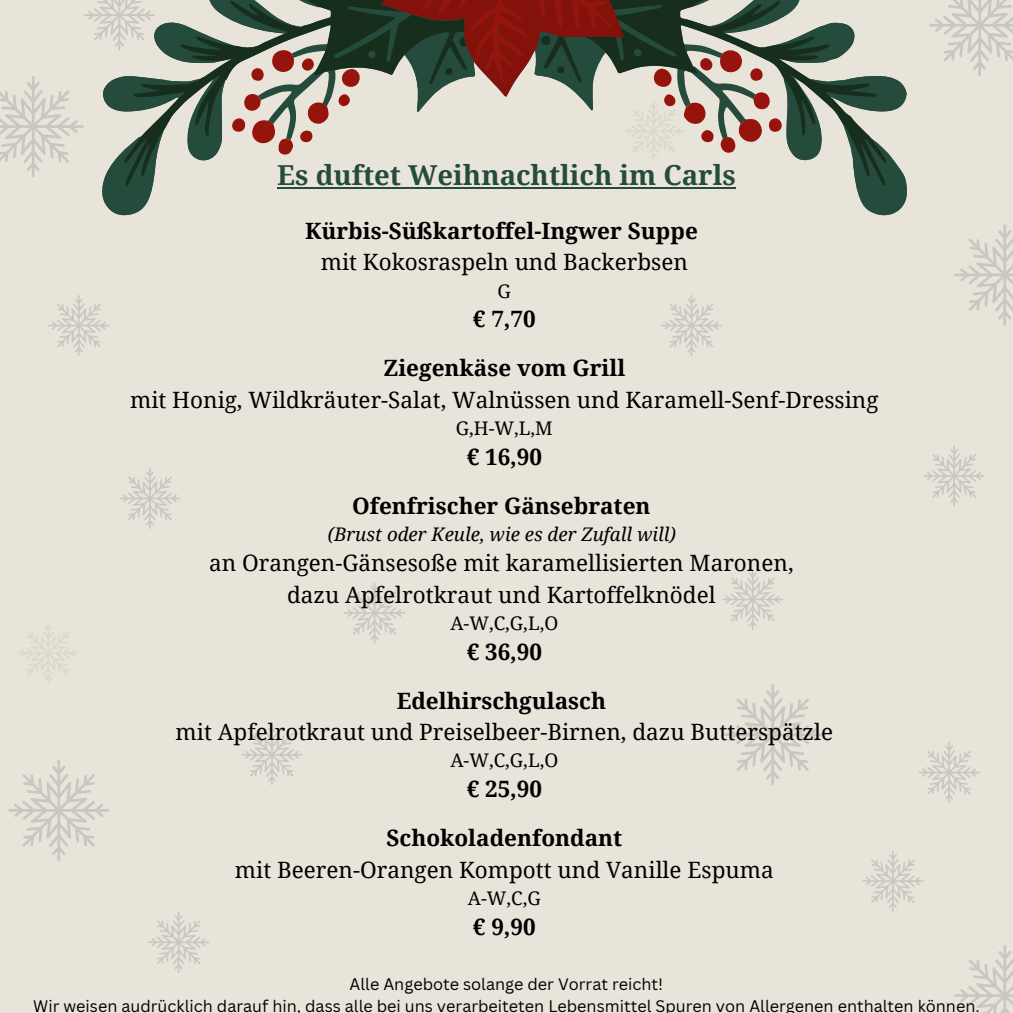
<style>
.page{position:relative;width:1013px;height:1013px;background:#fff}
.page>*{position:absolute;margin:0;border:0;box-sizing:border-box;transform-origin:0 0}
.t1{font:700 27.5px "Noto Serif";color:#254b3d}
.t2{font:22.5px/31.5px "Noto Serif";color:#000;text-align:center}
.t3{font:700 22.5px/31.5px "Noto Serif";color:#000;text-align:center}
.t4{font:18.75px "Noto Serif";color:#000}
.t5{font:italic 18.75px "Noto Serif";color:#000}
.t6{font:16.25px "Canva Sans";color:#000}
.s1{font-weight:400}
.s2{font-weight:700}
</style>
<div class="page">
<div style="left:0;top:0;width:1012px;height:1012px;background:#e9e4da"></div>
<svg style="left:102px;top:76px;width:805px;height:140px"></svg>
<svg style="left:124px;top:0;width:762px;height:186px"></svg>
<hr style="left:277px;top:187px;width:458px;height:2px;background:#254b3d">
<svg style="left:18px;top:623px;width:61px;height:61px"></svg>
<svg style="left:954px;top:945px;width:58px;height:67px"></svg>
<svg style="left:0;top:76px;width:84px;height:101px"></svg>
<svg style="left:954px;top:224px;width:58px;height:101px"></svg>
<svg style="left:8px;top:760px;width:101px;height:101px"></svg>
<svg style="left:722px;top:684px;width:101px;height:101px"></svg>
<svg style="left:929px;top:0;width:83px;height:76px"></svg>
<svg style="left:84px;top:0;width:71px;height:51px"></svg>
<svg style="left:924px;top:445px;width:60px;height:61px"></svg>
<svg style="left:722px;top:569px;width:61px;height:61px"></svg>
<svg style="left:862px;top:851px;width:61px;height:60px"></svg>
<svg style="left:241px;top:724px;width:61px;height:61px"></svg>
<svg style="left:380px;top:0;width:304px;height:162px"></svg>
<svg style="left:918px;top:742px;width:61px;height:61px"></svg>
<svg style="left:661px;top:295px;width:61px;height:61px"></svg>
<svg style="left:48px;top:295px;width:61px;height:61px"></svg>
<svg style="left:344px;top:582px;width:61px;height:61px"></svg>
<svg style="left:119px;top:468px;width:61px;height:61px"></svg>
<svg style="left:148px;top:912px;width:61px;height:60px"></svg>
<p class="t1" style="left:277px;top:156px;width:460px">Es duftet Weihnachtlich im Carls</p>
<p class="t3" style="left:305px;top:214px;width:394px">Kürbis-Süßkartoffel-Ingwer Suppe <span class="s1">mit Kokosraspeln und Backerbsen</span></p>
<p class="t4" style="left:497px;top:277px;width:15px">G</p>
<p class="t3" style="left:473px;top:303px;width:64px">€ 7,70</p>
<h1 class="t2" style="left:130px;top:352px;width:750px"><span class="s2">Ziegenkäse vom Grill<br></span>mit Honig, Wildkräuter-Salat, Walnüssen und Karamell-Senf-Dressing</h1>
<h1 class="t4" style="left:456px;top:415px;width:98px">G,H-W,L,M</h1>
<h1 class="t3" style="left:466px;top:440px;width:77px">€ 16,90</h1>
<p class="t3" style="left:352px;top:489px;width:300px">Ofenfrischer Gänsebraten</p>
<p class="t5" style="left:328px;top:521px;width:350px">(Brust oder Keule, wie es der Zufall will)</p>
<p class="t2" style="left:209px;top:546px;width:586px">an Orangen-Gänsesoße mit karamellisierten Maronen, dazu Apfelrotkraut und Kartoffelknödel</p>
<p class="t4" style="left:450px;top:610px;width:109px">A-W,C,G,L,O</p>
<p class="t3" style="left:466px;top:635px;width:77px">€ 36,90</p>
<h2 class="t2" style="left:175px;top:684px;width:659px"><span class="s2">Edelhirschgulasch<br></span>mit Apfelrotkraut und Preiselbeer-Birnen, dazu Butterspätzle</h2>
<h2 class="t4" style="left:450px;top:747px;width:109px">A-W,C,G,L,O</h2>
<h2 class="t3" style="left:466px;top:772px;width:77px">€ 25,90</h2>
<h2 class="t2" style="left:235px;top:821px;width:540px"><span class="s2">Schokoladenfondant<br></span>mit Beeren-Orangen Kompott und Vanille Espuma</h2>
<h2 class="t4" style="left:468px;top:885px;width:74px">A-W,C,G</h2>
<h2 class="t3" style="left:473px;top:910px;width:64px">€ 9,90</h2>
<p class="t6" style="left:349px;top:972px;width:315px">Alle Angebote solange der Vorrat reicht!</p>
<p class="t6" style="left:33px;top:995px;width:948px">Wir weisen audrücklich darauf hin dass alle bei uns verarbeiteten Lebensmittel Spuren von Allergenen enthalten können.</p>
</div>
